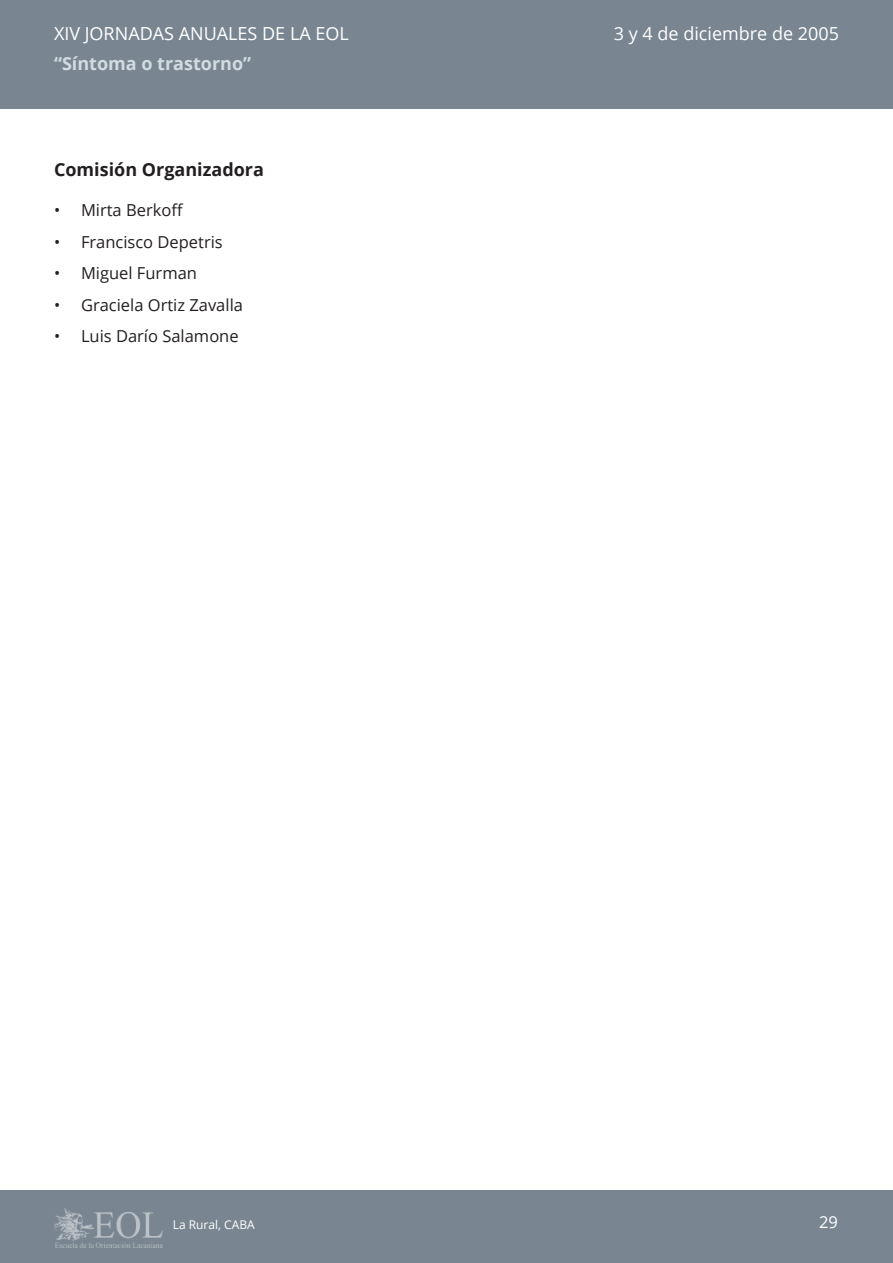
<style>
.page{position:relative;width:893px;height:1263px;background:#fff}
.page>*{position:absolute;margin:0;border:0;box-sizing:border-box;transform-origin:0 0}
.t1{font:18px "Open Sans";color:#fff}
.t2{font:700 18px "Open Sans";color:#231f20}
.t3{font:700 18px "Open Sans";color:#d2dbe2}
.t4{font:16.5px "Open Sans";color:#231f20}
.t5{font:16.5px "Open Sans";color:#fff}
.t6{font:12px "Open Sans";color:#fff}
</style>
<div class="page">
<div style="left:0;top:0;width:893px;height:108px;background:#798691"></div>
<div style="left:0;top:1191px;width:893px;height:72px;background:#798691"></div>
<img style="left:54px;top:1209px;width:108px;height:38px">
<p class="t1" style="left:54px;top:22px;width:296px">XIV JORNADAS ANUALES DE LA EOL</p>
<p class="t3" style="left:54px;top:51px;width:199px">“Síntoma o trastorno”</p>
<h4 class="t2" style="left:54px;top:157px;width:211px">Comisión Organizadora</h4>
<p class="t4" style="left:54px;top:199px;width:131px">• Mirta Berkoff</p>
<p class="t4" style="left:54px;top:230px;width:170px">• Francisco Depetris</p>
<p class="t4" style="left:54px;top:262px;width:144px">• Miguel Furman</p>
<p class="t4" style="left:54px;top:293px;width:190px">• Graciela Ortiz Zavalla</p>
<p class="t4" style="left:54px;top:325px;width:186px">• Luis Darío Salamone</p>
<p class="t1" style="left:614px;top:22px;width:227px">3 y 4 de diciembre de 2005</p>
<p class="t6" style="left:173px;top:1217px;width:84px">La Rural, CABA</p>
<p class="t5" style="left:819px;top:1211px;width:20px">29</p>
</div>
